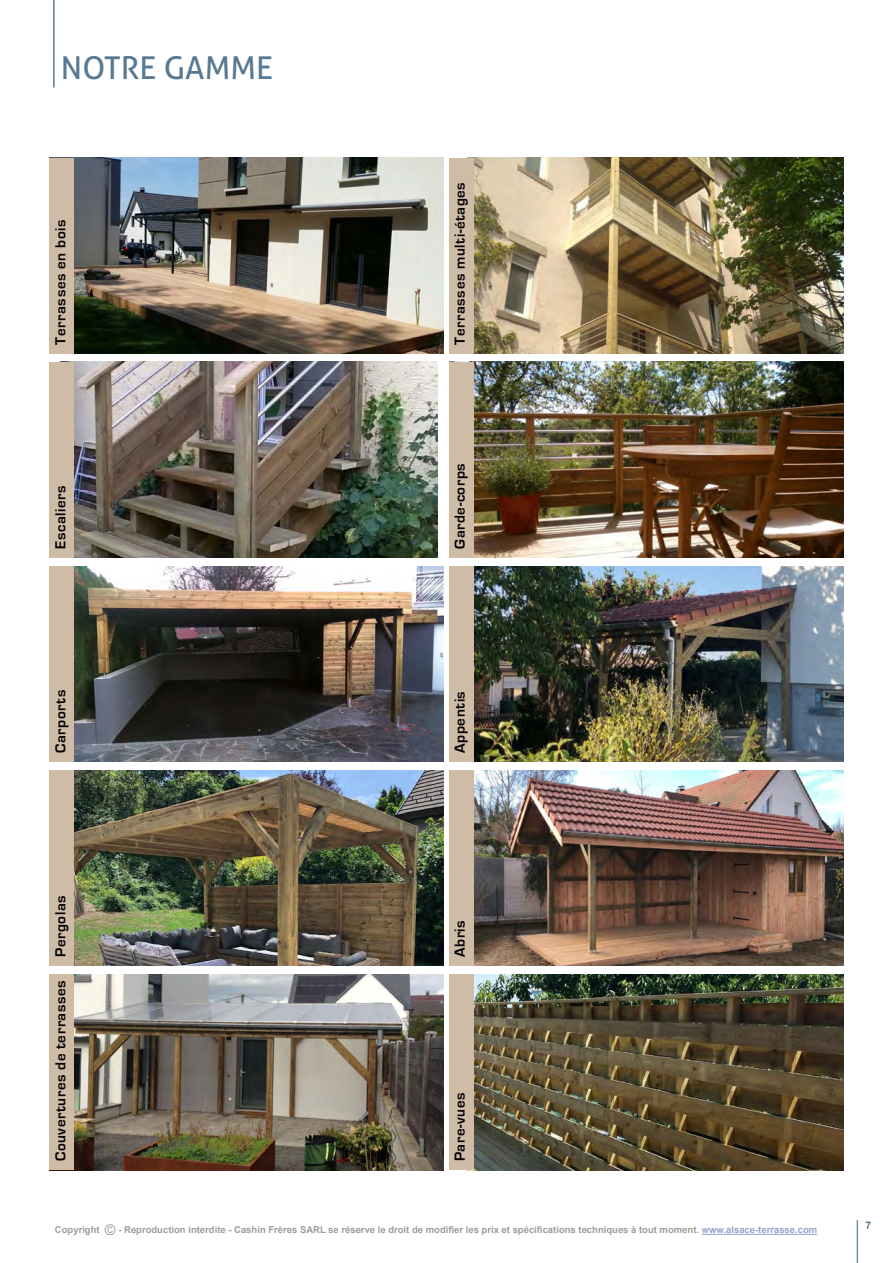
<style>
.page{position:relative;width:893px;height:1263px;background:#fff}
.page>*{position:absolute;margin:0;border:0;box-sizing:border-box;transform-origin:0 0}
.t1{font:31.5px "Aller";color:#587991}
.t2{font:700 15px "Eurostile";letter-spacing:.04em;color:#000}
.t3{font:700 10.5px "Arial";color:#587991}
.t4{font:700 9.45px "Arial";color:#9d9d9c}
.s1{font-weight:400;font-size:14.55px}
.s2{color:#95a4cd}
</style>
<div class="page">
<hr style="left:857px;top:1220px;width:1px;height:43px;background:#7690a5">
<hr style="left:702px;top:1234px;width:115px;height:1px;background:#95a4cd">
<img style="left:474px;top:770px;width:370px;height:196px">
<img style="left:73px;top:566px;width:370px;height:196px">
<img style="left:73px;top:158px;width:370px;height:195px">
<img style="left:73px;top:770px;width:370px;height:196px">
<img style="left:73px;top:362px;width:365px;height:195px">
<img style="left:474px;top:566px;width:370px;height:196px">
<img style="left:474px;top:362px;width:370px;height:195px">
<img style="left:73px;top:974px;width:370px;height:196px">
<hr style="left:53px;top:0;width:2px;height:87px;background:#587991">
<div style="left:449px;top:362px;width:25px;height:195px;background:#cfbca6"></div>
<div style="left:449px;top:566px;width:25px;height:196px;background:#cfbca6"></div>
<div style="left:449px;top:770px;width:25px;height:196px;background:#cfbca6"></div>
<div style="left:49px;top:158px;width:24px;height:195px;background:#cfbca6"></div>
<div style="left:49px;top:362px;width:24px;height:195px;background:#cfbca6"></div>
<div style="left:49px;top:566px;width:24px;height:196px;background:#cfbca6"></div>
<div style="left:49px;top:770px;width:24px;height:196px;background:#cfbca6"></div>
<div style="left:49px;top:974px;width:24px;height:196px;background:#cfbca6"></div>
<img style="left:474px;top:158px;width:370px;height:195px">
<div style="left:449px;top:158px;width:25px;height:195px;background:#cfbca6"></div>
<img style="left:474px;top:974px;width:370px;height:196px">
<div style="left:449px;top:974px;width:25px;height:196px;background:#cfbca6"></div>
<h1 class="t1" style="left:61px;top:49px;width:214px">NOTRE GAMME</h1>
<h2 class="t2" style="left:52px;top:344px;width:126px;rotate:-90deg">Terrasses en bois</h2>
<h2 class="t2" style="left:52px;top:549px;width:65px;rotate:-90deg">Escaliers</h2>
<h2 class="t2" style="left:52px;top:753px;width:64px;rotate:-90deg">Carports</h2>
<h2 class="t2" style="left:452px;top:344px;width:164px;rotate:-90deg">Terrasses multi-étages</h2>
<h2 class="t2" style="left:452px;top:549px;width:87px;rotate:-90deg">Garde-corps</h2>
<h2 class="t2" style="left:452px;top:753px;width:63px;rotate:-90deg">Appentis</h2>
<h2 class="t2" style="left:52px;top:957px;width:63px;rotate:-90deg">Pergolas</h2>
<h2 class="t2" style="left:52px;top:1161px;width:182px;rotate:-90deg">Couvertures de terrasses</h2>
<h2 class="t2" style="left:452px;top:957px;width:38px;rotate:-90deg">Abris</h2>
<h2 class="t2" style="left:452px;top:1161px;width:70px;rotate:-90deg">Pare-vues</h2>
<p class="t4" style="left:55px;top:1224px;width:764px">Copyright <span class="s1">©</span> - Reproduction interdite - Cashin Frères SARL se réserve le droit de modifier les prix et spécifications techniques à tout moment. <span class="s2">www.alsace-terrasse.com</span></p>
<p class="t3" style="left:865px;top:1219px;width:7px">7</p>
</div>
